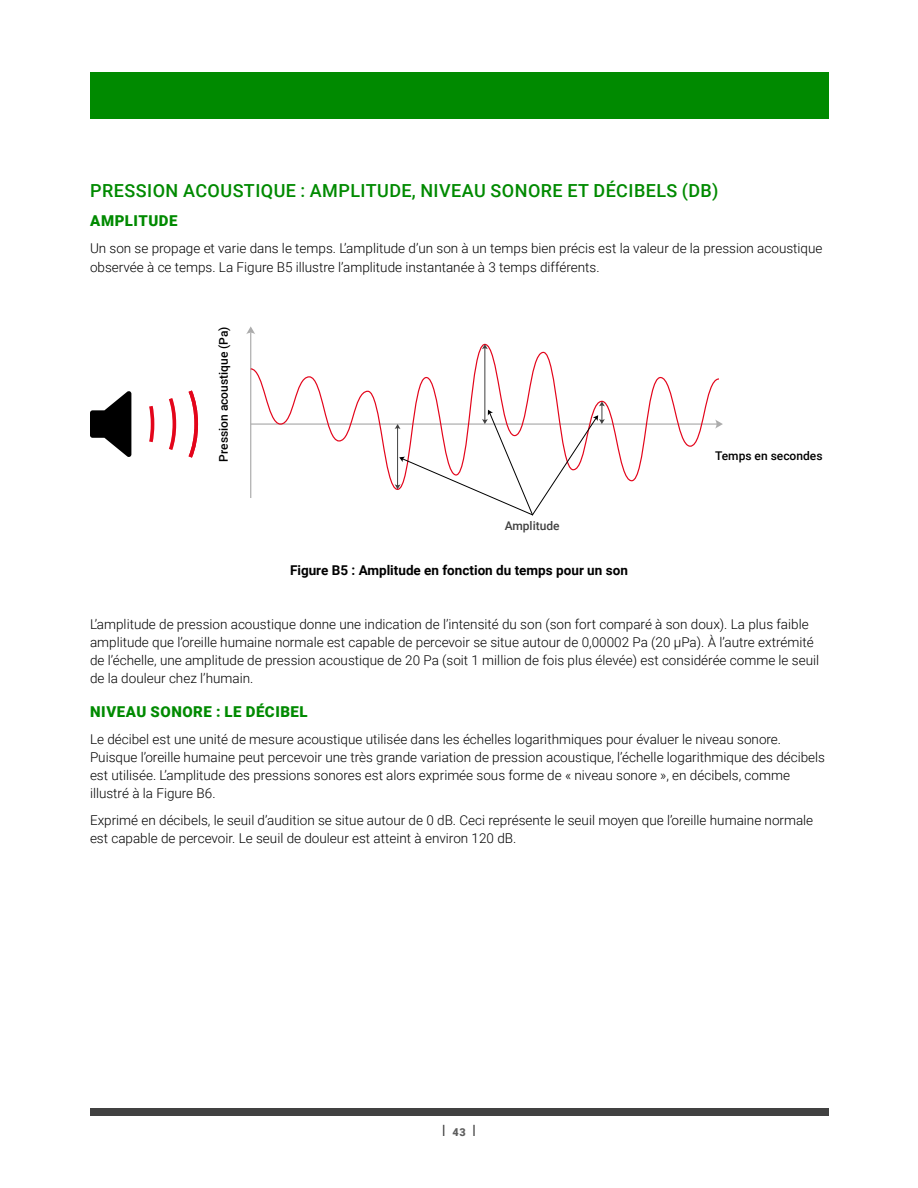
<style>
.page{position:relative;width:918px;height:1188px;background:#fff}
.page>*{position:absolute;margin:0;border:0;box-sizing:border-box;transform-origin:0 0}
.t1{font:500 18px "Roboto";letter-spacing:.025em;color:#008a00}
.t2{font:900 15px "Roboto";letter-spacing:.035em;color:#008a00}
.t3{font:300 13.5px/18px "Roboto";color:#000}
.t4{font:700 13.5px "Roboto";color:#000}
.t5{font:500 12px "Roboto";color:#000}
.t6{font:500 12px "Roboto";color:#414141}
.t7{font:900 10.8px "Roboto";color:#5e5e5e}
</style>
<div class="page">
<div style="left:90px;top:72px;width:738px;height:47px;background:#008a00"></div>
<div style="left:90px;top:1109px;width:738px;height:7px;background:#414141"></div>
<svg style="left:90px;top:391px;width:41px;height:66px"></svg>
<svg style="left:149px;top:406px;width:5px;height:36px"></svg>
<svg style="left:169px;top:398px;width:7px;height:52px"></svg>
<svg style="left:189px;top:390px;width:9px;height:68px"></svg>
<hr style="left:250px;top:333px;width:1px;height:165px;background:#acacac">
<svg style="left:246px;top:326px;width:9px;height:8px"></svg>
<svg style="left:250px;top:343px;width:470px;height:148px"></svg>
<hr style="left:485px;top:347px;width:1px;height:74px;background:#414141">
<svg style="left:482px;top:344px;width:6px;height:5px"></svg>
<svg style="left:395px;top:401px;width:210px;height:115px"></svg>
<h1 class="t1" style="left:90px;top:178px;width:630px">PRESSION ACOUSTIQUE : AMPLITUDE, NIVEAU SONORE ET DÉCIBELS (DB)</h1>
<p class="t2" style="left:90px;top:210px;width:89px">AMPLITUDE</p>
<p class="t3" style="left:90px;top:237px;width:734px;line-height:19.8px">Un son se propage et varie dans le temps. L’amplitude d’un son à un temps bien précis est la valeur de la pression acoustique observée à ce temps. La Figure B5 illustre l’amplitude instantanée à 3 temps différents.</p>
<p class="t5" style="left:215px;top:462px;width:137px;rotate:-90deg">Pression acoustique (Pa)</p>
<p class="t6" style="left:505px;top:517px;width:56px">Amplitude</p>
<p class="t4" style="left:290px;top:561px;width:339px">Figure B5 : Amplitude en fonction du temps pour un son</p>
<p class="t5" style="left:715px;top:447px;width:109px">Temps en secondes</p>
<p class="t3" style="left:90px;top:615px;width:731px">L’amplitude de pression acoustique donne une indication de l’intensité du son (son fort comparé à son doux). La plus faible amplitude que l’oreille humaine normale est capable de percevoir se situe autour de 0,00002 Pa (20 μPa). À l’autre extrémité de l’échelle, une amplitude de pression acoustique de 20 Pa (soit 1 million de fois plus élevée) est considérée comme le seuil de la douleur chez l’humain.</p>
<p class="t2" style="left:90px;top:702px;width:219px">NIVEAU SONORE : LE DÉCIBEL</p>
<p class="t3" style="left:90px;top:730px;width:737px">Le décibel est une unité de mesure acoustique utilisée dans les échelles logarithmiques pour évaluer le niveau sonore.<br>Puisque l’oreille humaine peut percevoir une très grande variation de pression acoustique, l’échelle logarithmique des décibels est utilisée. L’amplitude des pressions sonores est alors exprimée sous forme de « niveau sonore », en décibels, comme illustré à la Figure B6.</p>
<p class="t3" style="left:90px;top:811px;width:725px">Exprimé en décibels, le seuil d’audition se situe autour de 0 dB. Ceci représente le seuil moyen que l’oreille humaine normale est capable de percevoir. Le seuil de douleur est atteint à environ 120 dB.</p>
<p class="t7" style="left:452px;top:1125px;width:15px">43</p>
</div>
